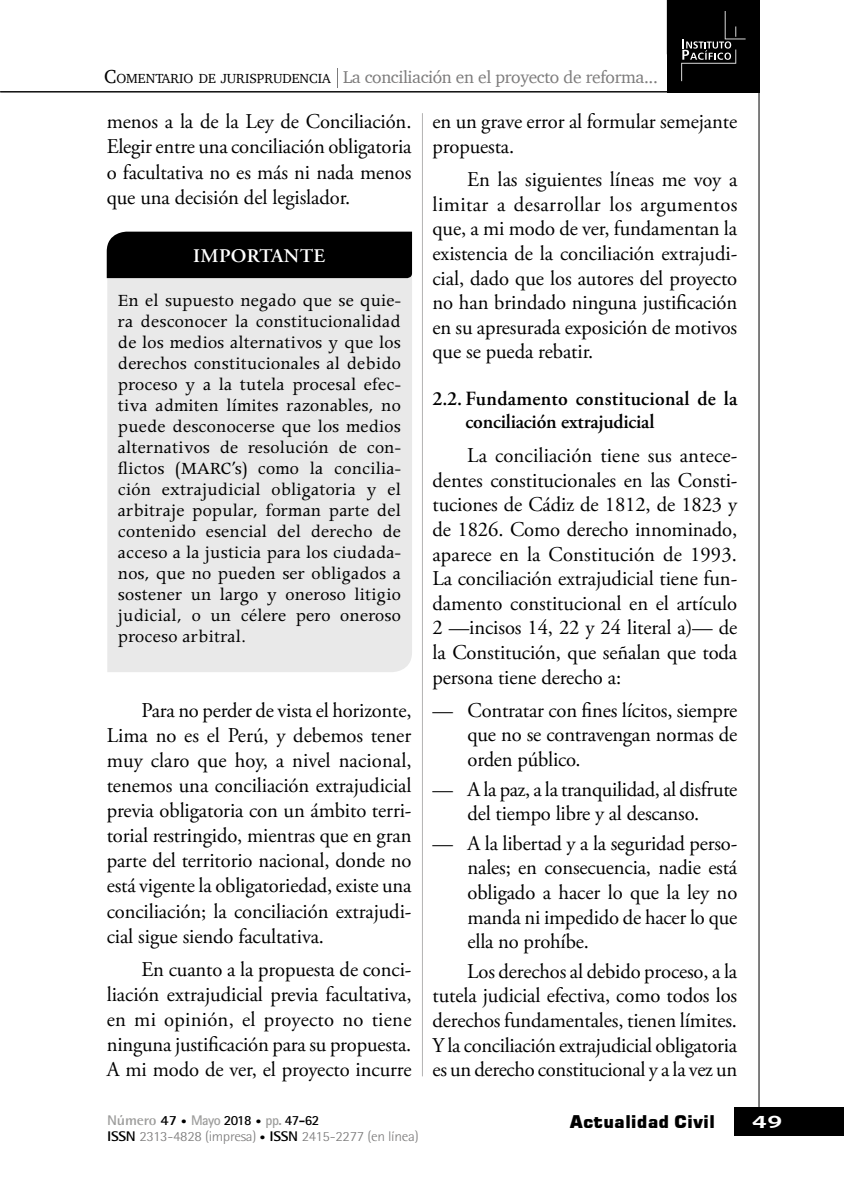
<style>
.page{position:relative;width:844px;height:1191px;background:#fff}
.page>*{position:absolute;margin:0;border:0;box-sizing:border-box;transform-origin:0 0}
.t1{font:21px/24.7px "Adobe Garamond Pro";letter-spacing:-.005em;color:#000;text-align:justify}
.t2{font:600 20.12px/22.9px "Adobe Garamond Pro";letter-spacing:-.005em;color:#000}
.t3{font:19.25px/21px "Apollo MT Std";letter-spacing:.01em;color:#000;text-align:justify}
.t4{font:600 19.25px "Adobe Garamond Pro";letter-spacing:.015em;color:#fff}
.t5{font:17.5px "Charter";letter-spacing:-.02em;color:#7c7b7b}
.t6{font:17.5px "Square 721 Blk";color:#000}
.t7{font:700 17.5px "Chianti BT";color:#fff;scale:1.45 1}
.t8{font:300 14px "Rotis Semi Sans Std";letter-spacing:-.02em;color:#7c7b7b;scale:1.1 1}
.t9{font:700 14px "Rotis Sans Serif Std";letter-spacing:-.04em;color:#000}
.t10{font:13.47px "Charter";color:#000}
.s1{font-size:19.25px}
.s2{font-family:"Rotis Semi Sans Std";color:#9d9d9c}
.s3{font-family:"Rotis Semi Sans Std"}
.s4{font-family:"Rotis Semi Sans Std";font-size:10.5px}
.s5{color:#9d9d9c}
.s6{font-weight:700;color:#000}
.s7{font-weight:700;font-size:10.5px;color:#000}
</style>
<div class="page">
<div style="left:734px;top:1107px;width:109px;height:29px;background:#000"></div>
<hr style="left:758px;top:92px;width:1px;height:1015px;background:#000">
<div style="left:667px;top:0;width:92px;height:92px;background:#000"></div>
<svg style="left:681px;top:11px;width:65px;height:70px"></svg>
<hr style="left:422px;top:113px;width:1px;height:963px;background:#b3b2b2">
<hr style="left:0;top:91px;width:759px;height:1px;background:#000">
<svg style="left:337px;top:68px;width:1px;height:20px"></svg>
<div style="left:107px;top:278px;width:305px;height:394px;background:#e9e9e9"></div>
<div style="left:107px;top:232px;width:305px;height:46px;background:#000"></div>
<p class="t10" style="left:104px;top:67px;width:228px"><span class="s1">C</span>OMENTARIO DE JURISPRUDENCIA</p>
<p class="t5" style="left:343px;top:62px;width:316px">La conciliación en el proyecto de reforma...</p>
<p class="t1" style="left:107px;top:110px;width:306px">menos a la de la Ley de Conciliación.<br>Elegir entre una conciliación obligatoria o facultativa no es más ni nada menos que una decisión del legislador.</p>
<p class="t4" style="left:193px;top:245px;width:133px">IMPORTANTE</p>
<p class="t3" style="left:118px;top:291px;width:284px">En el supuesto negado que se quie&shy;ra desconocer la constitucionalidad de los medios alternativos y que los derechos constitucionales al debido proceso y a la tutela procesal efec&shy;tiva admiten límites razonables, no puede desconocerse que los medios alternativos de resolución de con&shy;flictos (MARC’s) como la concilia&shy;ción extrajudicial obligatoria y el arbitraje popular, forman parte del contenido esencial del derecho de acceso a la justicia para los ciudada&shy;nos, que no pueden ser obligados a sostener un largo y oneroso litigio judicial, o un célere pero oneroso proceso arbitral.</p>
<p class="t1" style="left:107px;top:698px;width:306px;text-indent:35px">Para no perder de vista el horizonte, Lima no es el Perú, y debemos tener muy claro que hoy, a nivel nacional, tenemos una conciliación extrajudicial previa obligatoria con un ámbito terri&shy;torial restringido, mientras que en gran parte del territorio nacional, donde no está vigente la obligatoriedad, existe una conciliación; la conciliación extrajudi&shy;cial sigue siendo facultativa.</p>
<p class="t1" style="left:107px;top:957px;width:306px;text-indent:35px">En cuanto a la propuesta de conci&shy;liación extrajudicial previa facultativa, en mi opinión, el proyecto no tiene ninguna justificación para su propuesta.<br>A mi modo de ver, el proyecto incurre</p>
<p class="t9" style="left:107px;top:1111px;width:213px"><span class="s2">Número</span> <span class="s3">47</span> <span class="s4">•</span> <span class="s5">Mayo</span> 2018 <span class="s4">•</span> <span class="s5">pp.</span> 47-62</p>
<p class="t8" style="left:107px;top:1128px;width:285px"><span class="s6">ISSN</span> 2313-4828 (impresa) <span class="s7">•</span> <span class="s6">ISSN</span> 2415-2277 (en línea)</p>
<p class="t1" style="left:432px;top:110px;width:306px">en un grave error al formular semejante propuesta.</p>
<p class="t1" style="left:432px;top:168px;width:306px;text-indent:35px">En las siguientes líneas me voy a limitar a desarrollar los argumentos que, a mi modo de ver, fundamentan la existencia de la conciliación extrajudi&shy;cial, dado que los autores del proyecto no han brindado ninguna justificación en su apresurada exposición de motivos que se pueda rebatir.</p>
<p class="t2" style="left:465px;top:387px;width:273px;text-indent:-33px">2.2. Fundamento constitucional de la conciliación extrajudicial</p>
<p class="t1" style="left:432px;top:444px;width:306px;text-indent:35px">La conciliación tiene sus antece&shy;dentes constitucionales en las Consti&shy;tuciones de Cádiz de 1812, de 1823 y de 1826. Como derecho innominado, aparece en la Constitución de 1993.<br>La conciliación extrajudicial tiene fun&shy;damento constitucional en el artículo 2 —incisos 14, 22 y 24 literal a)— de la Constitución, que señalan que toda persona tiene derecho a:</p>
<p class="t1" style="left:467px;top:698px;width:271px;text-indent:-35px">— Contratar con fines lícitos, siempre que no se contravengan normas de orden público.</p>
<p class="t1" style="left:432px;top:777px;width:306px;text-align:center">— A la paz, a la tranquilidad, al disfrute del tiempo libre y al descanso.</p>
<p class="t1" style="left:467px;top:831px;width:271px;text-indent:-35px">— A la libertad y a la seguridad perso&shy;nales; en consecuencia, nadie está obligado a hacer lo que la ley no manda ni impedido de hacer lo que ella no prohíbe.</p>
<p class="t1" style="left:432px;top:959px;width:306px;text-indent:35px">Los derechos al debido proceso, a la tutela judicial efectiva, como todos los derechos fundamentales, tienen límites.<br>Y la conciliación extrajudicial obligatoria es un derecho constitucional y a la vez un</p>
<p class="t6" style="left:569px;top:1111px;width:147px">Actualidad Civil</p>
<p class="t7" style="left:751px;top:1109px;width:23px">49</p>
</div>
